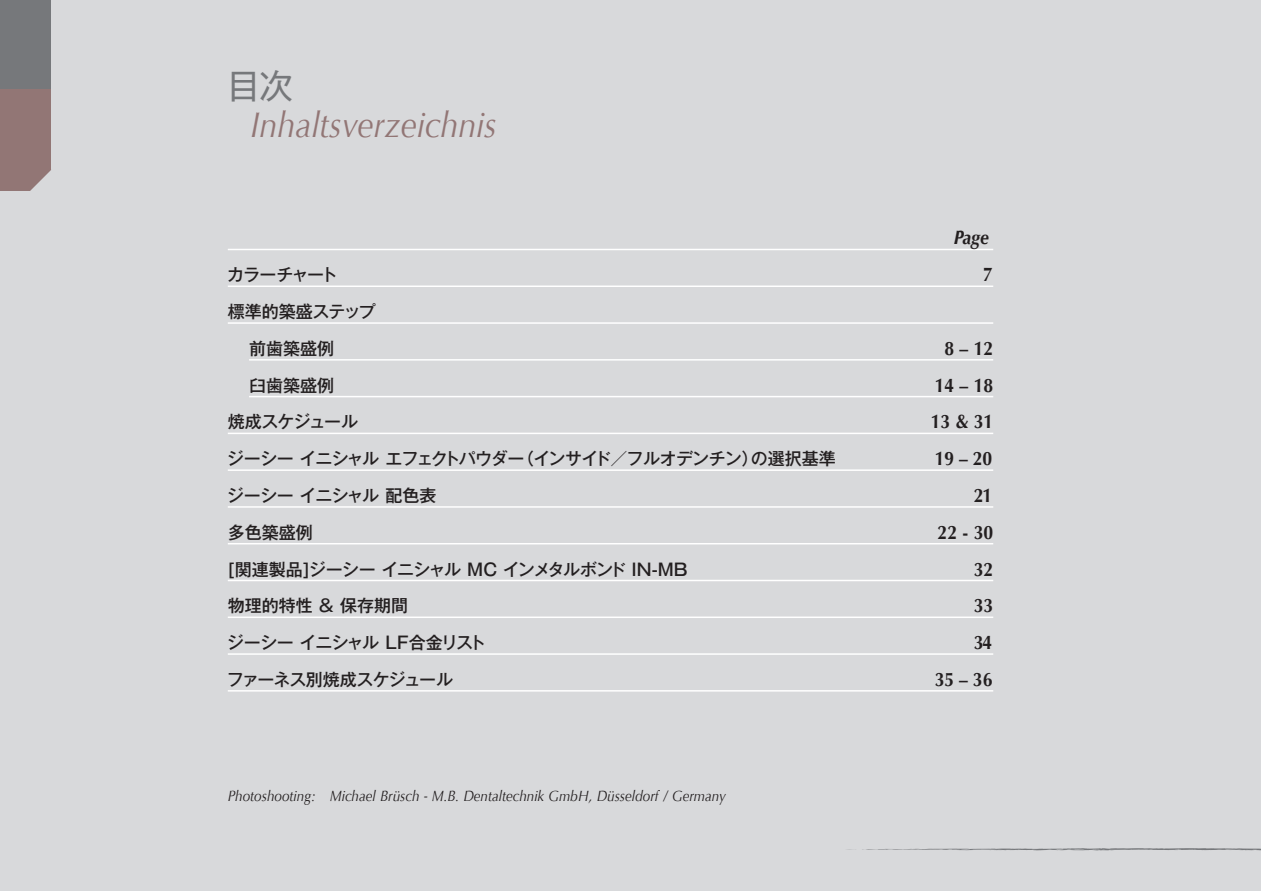
<style>
.page{position:relative;width:1261px;height:891px;background:#fff}
.page>*{position:absolute;margin:0;border:0;box-sizing:border-box;transform-origin:0 0}
.t1{font:italic 36px "Optima";color:#927675;scale:.9 1}
.t2{font:34.05px "Gothic MB101 Pr 6 N";color:#76787b}
.t3{font:700 19.5px "Optima";color:#231f20;scale:.9 1}
.t4{font:italic 700 19.5px "Optima";color:#231f20;scale:.9 1}
.t5{font:500 16.95px "Gothic MB101 Pr 6 N";letter-spacing:-.05em;color:#231f20}
.t6{font:500 16.95px "Gothic MB101 Pr 6 N";letter-spacing:-.03em;color:#231f20}
.t7{font:500 16.95px "Gothic MB101 Pr 6 N";letter-spacing:-.055em;color:#231f20}
.t8{font:500 16.95px/36.8px "Gothic MB101 Pr 6 N";color:#231f20}
.t9{font:500 16.95px "Gothic MB101 Pr 6 N";letter-spacing:-.06em;color:#231f20}
.t10{font:500 16.95px "Gothic MB101 Pr 6 N";letter-spacing:-.075em;color:#231f20}
.t11{font:italic 15px "Optima";color:#231f20;scale:.9 1}
</style>
<div class="page">
<div style="left:0;top:0;width:1261px;height:890px;background:#d8d9db"></div>
<hr style="left:228px;top:249px;width:765px;height:1px;background:#fff">
<hr style="left:228px;top:285px;width:765px;height:2px;background:#fff">
<hr style="left:228px;top:322px;width:765px;height:2px;background:#fff">
<hr style="left:249px;top:359px;width:744px;height:1px;background:#fff">
<hr style="left:249px;top:396px;width:744px;height:1px;background:#fff">
<hr style="left:228px;top:432px;width:765px;height:2px;background:#fff">
<hr style="left:228px;top:469px;width:765px;height:2px;background:#fff">
<hr style="left:228px;top:506px;width:765px;height:1px;background:#fff">
<hr style="left:228px;top:543px;width:765px;height:1px;background:#fff">
<hr style="left:228px;top:579px;width:765px;height:2px;background:#fff">
<hr style="left:228px;top:616px;width:765px;height:2px;background:#fff">
<hr style="left:228px;top:653px;width:765px;height:1px;background:#fff">
<hr style="left:228px;top:690px;width:765px;height:1px;background:#fff">
<svg style="left:847px;top:848px;width:414px;height:3px"></svg>
<div style="left:0;top:7px;width:51px;height:163px;background:#927675"></div>
<div style="left:0;top:0;width:51px;height:88px;background:#76787b"></div>
<svg style="left:0;top:170px;width:51px;height:21px"></svg>
<h2 class="t2" style="left:227px;top:57px;width:68px">目次</h2>
<h1 class="t1" style="left:251px;top:104px;width:275px">Inhaltsverzeichnis</h1>
<h3 class="t4" style="left:954px;top:226px;width:41px">Page</h3>
<p class="t10" style="left:227px;top:261px;width:112px">カラーチャート</p>
<h3 class="t3" style="left:983px;top:263px;width:12px">7</h3>
<p class="t8" style="left:249px;top:292px;width:128px;text-indent:-21px">標準的築盛ステップ前歯築盛例</p>
<h3 class="t3" style="left:944px;top:337px;width:56px">8 – 12</h3>
<p class="t6" style="left:249px;top:371px;width:87px">臼歯築盛例</p>
<h3 class="t3" style="left:935px;top:373px;width:67px">14 – 18</h3>
<p class="t6" style="left:228px;top:408px;width:132px">焼成スケジュール</p>
<h3 class="t3" style="left:931px;top:410px;width:71px">13 &amp; 31</h3>
<p class="t5" style="left:227px;top:444px;width:610px">ジーシー イニシャル エフェクトパウダー（インサイド／フルオデンチン）の選択基準</p>
<h3 class="t3" style="left:935px;top:447px;width:66px">19 – 20</h3>
<p class="t5" style="left:227px;top:481px;width:211px">ジーシー イニシャル 配色表</p>
<h3 class="t3" style="left:974px;top:484px;width:22px">21</h3>
<p class="t6" style="left:228px;top:518px;width:87px">多色築盛例</p>
<h3 class="t3" style="left:938px;top:520px;width:63px">22 - 30</h3>
<p class="t7" style="left:228px;top:555px;width:461px">[関連製品]ジーシー イニシャル MC インメタルボンド IN-MB</p>
<h3 class="t3" style="left:974px;top:557px;width:23px">32</h3>
<p class="t8" style="left:228px;top:586px;width:182px">物理的特性 ＆ 保存期間</p>
<h3 class="t3" style="left:974px;top:594px;width:23px">33</h3>
<p class="t9" style="left:227px;top:628px;width:261px">ジーシー イニシャル LF合金リスト</p>
<h3 class="t3" style="left:974px;top:631px;width:22px">34</h3>
<p class="t6" style="left:227px;top:665px;width:228px">ファーネス別焼成スケジュール</p>
<h3 class="t3" style="left:935px;top:667px;width:66px">35 – 36</h3>
<p class="t11" style="left:228px;top:787px;width:555px">Photoshooting: Michael Brüsch - M.B. Dentaltechnik GmbH, Düsseldorf / Germany</p>
</div>
